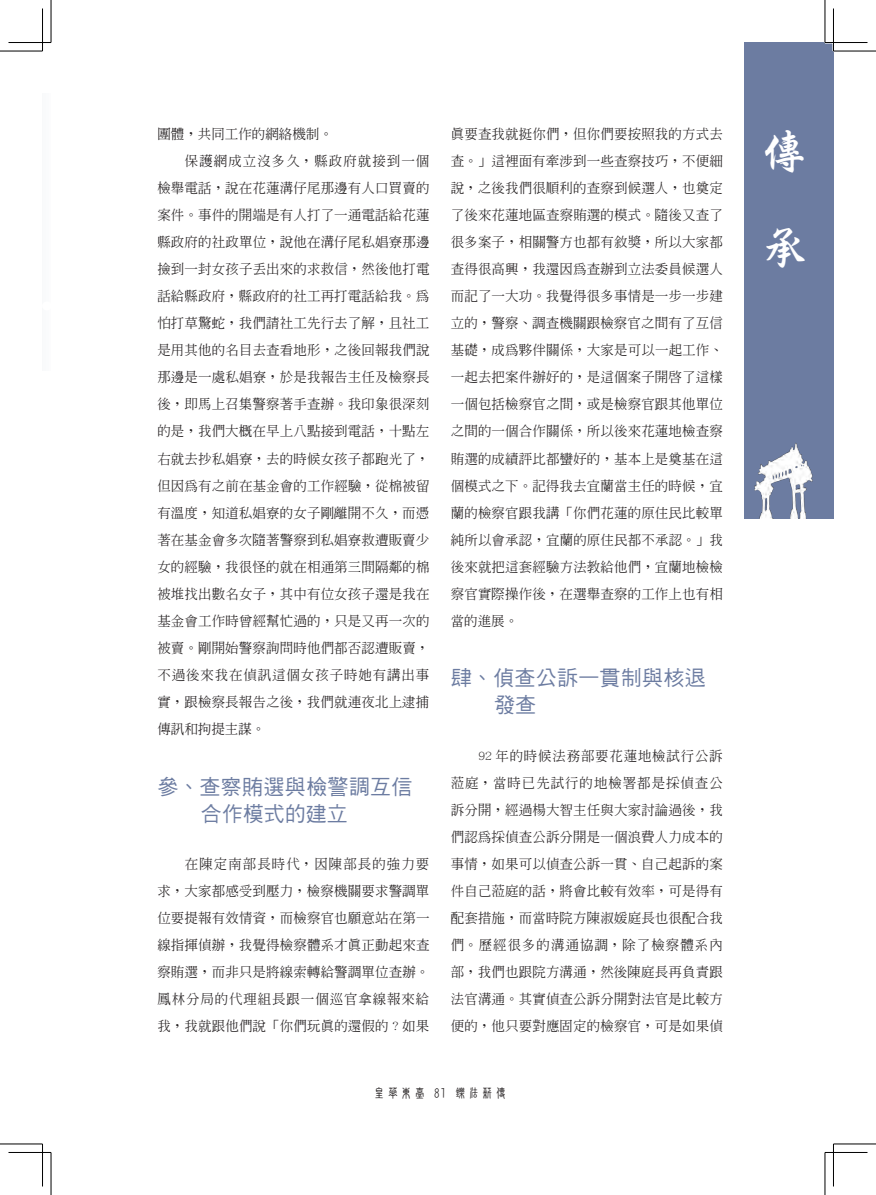
<style>
.page{position:relative;width:876px;height:1195px;background:#fff}
.page>*{position:absolute;margin:0;border:0;box-sizing:border-box;transform-origin:0 0}
.t1{font:48px/96px "DF Xing Kai W5 WIN BF";color:#fff}
.內文--壹{font:21px/27px "DF Hei W5 WIN BF";letter-spacing:.015em;color:#6c7ca1}
.內文1{font:500 13.5px/27px "Inn Ming";letter-spacing:.01em;color:#231f20;text-align:justify}
.t2{font:13.5px "DF New Chuan W5 WIN BF";color:#231f20}
</style>
<div class="page">
<div style="left:744px;top:43px;width:89px;height:476px;background:#6c7ca1"></div>
<img style="left:754px;top:443px;width:59px;height:76px">
<div style="left:43px;top:94px;width:8px;height:277px;background:#fafbfc"></div>
<hr style="left:825px;top:41px;width:42px;height:3px;background:#fff">
<hr style="left:832px;top:9px;width:2px;height:42px;background:#fff">
<hr style="left:0;top:51px;width:43px;height:1px;background:#000">
<hr style="left:833px;top:51px;width:43px;height:1px;background:#000">
<hr style="left:0;top:1144px;width:43px;height:1px;background:#000">
<hr style="left:833px;top:1144px;width:43px;height:1px;background:#000">
<hr style="left:51px;top:0;width:1px;height:43px;background:#000">
<hr style="left:51px;top:1152px;width:1px;height:43px;background:#000">
<hr style="left:825px;top:0;width:1px;height:43px;background:#000">
<hr style="left:825px;top:1152px;width:1px;height:43px;background:#000">
<hr style="left:9px;top:42px;width:42px;height:1px;background:#000">
<hr style="left:825px;top:42px;width:42px;height:1px;background:#000">
<hr style="left:9px;top:1152px;width:42px;height:1px;background:#000">
<hr style="left:825px;top:1152px;width:42px;height:1px;background:#000">
<hr style="left:42px;top:9px;width:1px;height:42px;background:#000">
<hr style="left:42px;top:1144px;width:1px;height:42px;background:#000">
<hr style="left:833px;top:9px;width:1px;height:42px;background:#000">
<hr style="left:833px;top:1144px;width:1px;height:42px;background:#000">
<p class="內文1" style="left:157px;top:121px;width:177px">團體，共同工作的網絡機制。</p>
<p class="內文1" style="left:157px;top:148px;width:274px;text-indent:28px">保護網成立沒多久，縣政府就接到一個檢舉電話，說在花蓮溝仔尾那邊有人口買賣的案件。事件的開端是有人打了一通電話給花蓮縣政府的社政單位，說他在溝仔尾私娼寮那邊撿到一封女孩子丟出來的求救信，然後他打電話給縣政府，縣政府的社工再打電話給我。為怕打草驚蛇，我們請社工先行去了解，且社工是用其他的名目去查看地形，之後回報我們說那邊是一處私娼寮，於是我報告主任及檢察長後，即馬上召集警察著手查辦。我印象很深刻的是，我們大概在早上八點接到電話，十點左右就去抄私娼寮，去的時候女孩子都跑光了，但因為有之前在基金會的工作經驗，從棉被留有溫度，知道私娼寮的女子剛離開不久，而憑著在基金會多次隨著警察到私娼寮救遭販賣少女的經驗，我很怪的就在相通第三間隔鄰的棉被堆找出數名女子，其中有位女孩子還是我在基金會工作時曾經幫忙過的，只是又再一次的被賣。剛開始警察詢問時他們都否認遭販賣，不過後來我在偵訊這個女孩子時她有講出事實，跟檢察長報告之後，我們就連夜北上逮捕傳訊和拘提主謀。</p>
<p class="內文--壹" style="left:201px;top:773px;width:213px;text-indent:-43px">參、查察賄選與檢警調互信合作模式的建立</p>
<p class="內文1" style="left:157px;top:850px;width:274px;text-indent:28px">在陳定南部長時代，因陳部長的強力要求，大家都感受到壓力，檢察機關要求警調單位要提報有效情資，而檢察官也願意站在第一線指揮偵辦，我覺得檢察體系才真正動起來查察賄選，而非只是將線索轉給警調單位查辦。鳳林分局的代理組長跟一個巡官拿線報來給我，我就跟他們說「你們玩真的還假的 ? 如果</p>
<p class="內文1" style="left:451px;top:121px;width:274px">真要查我就挺你們，但你們要按照我的方式去查。」這裡面有牽涉到一些查察技巧，不便細說，之後我們很順利的查察到候選人，也奠定了後來花蓮地區查察賄選的模式。隨後又查了很多案子，相關警方也都有敘獎，所以大家都查得很高興，我還因為查辦到立法委員候選人而記了一大功。我覺得很多事情是一步一步建立的，警察、調查機關跟檢察官之間有了互信基礎，成為夥伴關係，大家是可以一起工作、一起去把案件辦好的，是這個案子開啟了這樣一個包括檢察官之間，或是檢察官跟其他單位之間的一個合作關係，所以後來花蓮地檢查察賄選的成績評比都蠻好的，基本上是奠基在這個模式之下。記得我去宜蘭當主任的時候，宜蘭的檢察官跟我講「你們花蓮的原住民比較單純所以會承認，宜蘭的原住民都不承認。」我後來就把這套經驗方法教給他們，宜蘭地檢檢察官實際操作後，在選舉查察的工作上也有相當的進展。</p>
<p class="內文--壹" style="left:494px;top:665px;width:213px;text-indent:-43px">肆、偵查公訴一貫制與核退發查</p>
<p class="內文1" style="left:451px;top:742px;width:274px;text-indent:28px">92 年的時候法務部要花蓮地檢試行公訴蒞庭，當時已先試行的地檢署都是採偵查公訴分開，經過楊大智主任與大家討論過後，我們認為採偵查公訴分開是一個浪費人力成本的事情，如果可以偵查公訴一貫、自己起訴的案件自己蒞庭的話，將會比較有效率，可是得有配套措施，而當時院方陳淑媛庭長也很配合我們。歷經很多的溝通協調，除了檢察體系內部，我們也跟院方溝通，然後陳庭長再負責跟法官溝通。其實偵查公訴分開對法官是比較方便的，他只要對應固定的檢察官，可是如果偵</p>
<p class="t2" style="left:373px;top:1086px;width:136px">皇華東臺 81 鑠法薪傳</p>
<h1 class="t1" style="left:760px;top:104px;width:46px">傳承</h1>
</div>
